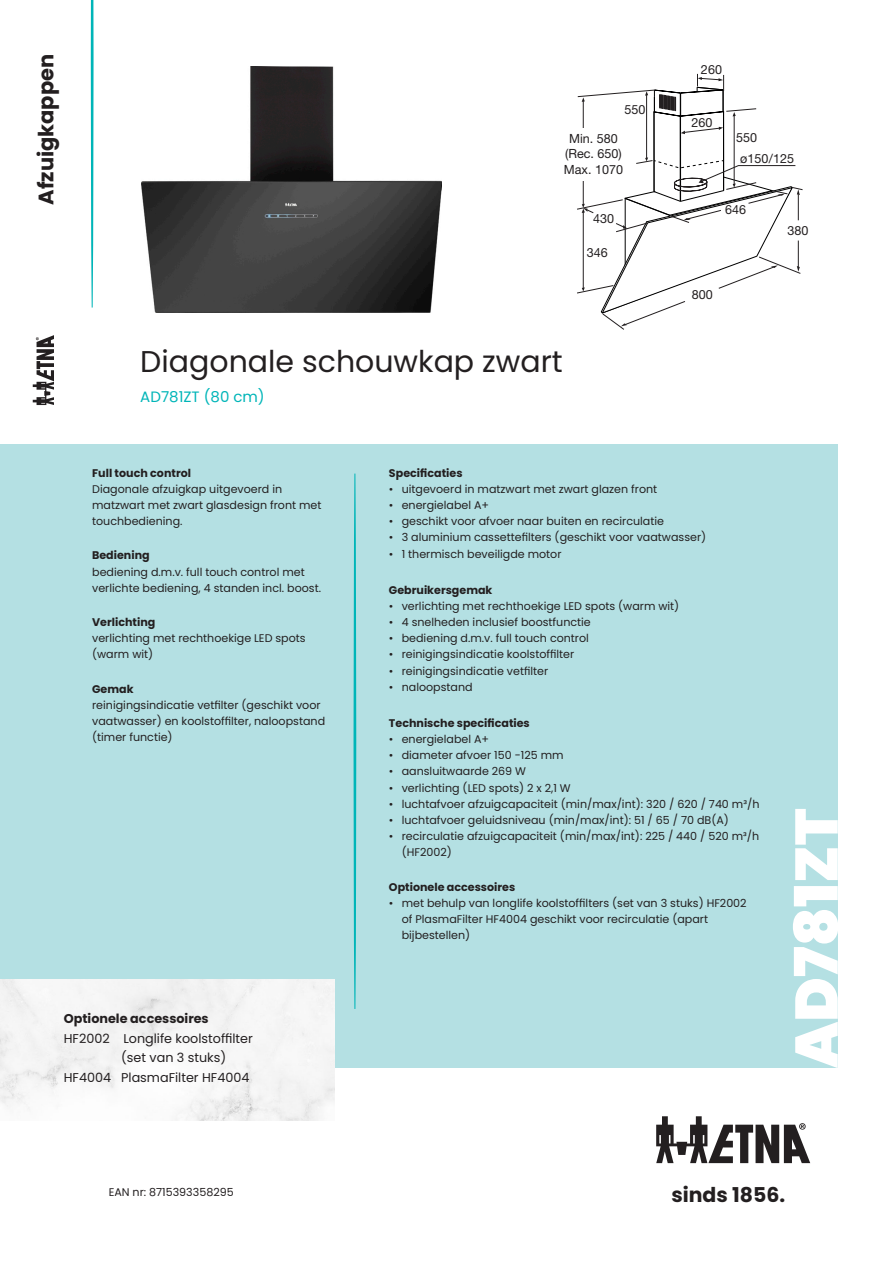
<style>
.page{position:relative;width:893px;height:1263px;background:#fff}
.page>*{position:absolute;margin:0;border:0;box-sizing:border-box;transform-origin:0 0}
.Typenummer_wit{font:900 60px "Poppins";color:#fff}
.Commerciële_naam_vaatwassers{font:30px "Poppins";color:#231f20}
.t1{font:700 21px "Poppins";color:#231f20}
.t2{font:700 20.4px "Poppins";color:#231f20}
.Typenummer___afmeting{font:15px "Poppins";color:#00b5b8}
.Producttekst_tussenkop_vaatwassers{font:12.75px "Poppins";color:#231f20}
.Producttekst_tussenkop_vaatwassers-2{font:700 12.75px "Poppins";color:#231f20}
.t3{font:12.6px/15.1px "Helvetica Neue LT Std";color:#231f20;text-align:center}
.USP_vaatwassers{font:11.1px/16.2px "Poppins";color:#231f20}
.Producttekst_tussenkop_vaatwassers-3{font:700 11.1px "Poppins";color:#231f20}
</style>
<div class="page">
<div style="left:0;top:444px;width:838px;height:623px;background:#b4e0e3"></div>
<svg style="left:91px;top:0;width:3px;height:308px"></svg>
<svg style="left:33px;top:335px;width:21px;height:70px"></svg>
<svg style="left:656px;top:1116px;width:154px;height:47px"></svg>
<svg style="left:354px;top:474px;width:2px;height:535px"></svg>
<div style="left:0;top:979px;width:334px;height:141px;background:#f5f5f5"></div>
<img style="left:141px;top:67px;width:301px;height:245px">
<svg style="left:577px;top:74px;width:226px;height:256px"></svg>
<div style="left:580px;top:129px;width:6px;height:52px;background:#fff"></div>
<h3 class="t1" style="left:34px;top:205px;width:152px;rotate:-90deg">Afzuigkappen</h3>
<p class="t3" style="left:625px;top:101px;width:22px">550</p>
<p class="t3" style="left:564px;top:131px;width:61px">Min. 580 (Rec. 650)<br>Max. 1070</p>
<p class="t3" style="left:593px;top:211px;width:22px">430</p>
<p class="t3" style="left:587px;top:245px;width:22px">346</p>
<p class="Commerciële_naam_vaatwassers" style="left:140px;top:344px;width:424px">Diagonale schouwkap zwart</p>
<p class="Typenummer___afmeting" style="left:140px;top:388px;width:126px">AD781ZT (80 cm)</p>
<p class="t3" style="left:701px;top:62px;width:23px">260</p>
<p class="t3" style="left:692px;top:115px;width:22px">260</p>
<p class="t3" style="left:736px;top:130px;width:22px">550</p>
<p class="t3" style="left:740px;top:151px;width:56px">ø150/125</p>
<p class="t3" style="left:725px;top:202px;width:22px">646</p>
<p class="t3" style="left:787px;top:223px;width:22px">380</p>
<p class="t3" style="left:692px;top:287px;width:22px">800</p>
<p class="Producttekst_tussenkop_vaatwassers-3" style="left:92px;top:466px;width:100px">Full touch control</p>
<p class="USP_vaatwassers" style="left:92px;top:481px;width:192px">Diagonale afzuigkap uitgevoerd in</p>
<p class="USP_vaatwassers" style="left:92px;top:497px;width:231px">matzwart met zwart glasdesign front met</p>
<p class="USP_vaatwassers" style="left:92px;top:513px;width:92px">touchbediening.</p>
<p class="Producttekst_tussenkop_vaatwassers-3" style="left:92px;top:549px;width:59px">Bediening</p>
<p class="USP_vaatwassers" style="left:92px;top:564px;width:230px">bediening d.m.v. full touch control met verlichte bediening, 4 standen incl. boost.</p>
<p class="Producttekst_tussenkop_vaatwassers-3" style="left:92px;top:616px;width:65px">Verlichting</p>
<p class="USP_vaatwassers" style="left:92px;top:630px;width:215px">verlichting met rechthoekige LED spots (warm wit)</p>
<p class="Producttekst_tussenkop_vaatwassers-3" style="left:92px;top:682px;width:43px">Gemak</p>
<p class="USP_vaatwassers" style="left:92px;top:697px;width:234px">reinigingsindicatie vetfilter (geschikt voor vaatwasser) en koolstoffilter, naloopstand (timer functie)</p>
<p class="Producttekst_tussenkop_vaatwassers-2" style="left:64px;top:1011px;width:146px">Optionele accessoires</p>
<p class="Producttekst_tussenkop_vaatwassers" style="left:64px;top:1031px;width:191px">HF2002 Longlife koolstoffilter</p>
<p class="Producttekst_tussenkop_vaatwassers" style="left:121px;top:1050px;width:107px">(set van 3 stuks)</p>
<p class="Producttekst_tussenkop_vaatwassers" style="left:64px;top:1070px;width:187px">HF4004 PlasmaFilter HF4004</p>
<p class="USP_vaatwassers" style="left:109px;top:1184px;width:127px">EAN nr: 8715393358295</p>
<p class="Producttekst_tussenkop_vaatwassers-3" style="left:389px;top:466px;width:75px">Specificaties</p>
<p class="USP_vaatwassers" style="left:389px;top:481px;width:270px">• uitgevoerd in matzwart met zwart glazen front</p>
<p class="USP_vaatwassers" style="left:389px;top:497px;width:102px">• energielabel A+</p>
<p class="USP_vaatwassers" style="left:389px;top:513px;width:277px">• geschikt voor afvoer naar buiten en recirculatie</p>
<p class="USP_vaatwassers" style="left:389px;top:529px;width:319px">• 3 aluminium cassettefilters (geschikt voor vaatwasser)</p>
<p class="USP_vaatwassers" style="left:389px;top:546px;width:174px">• 1 thermisch beveiligde motor</p>
<p class="Producttekst_tussenkop_vaatwassers-3" style="left:389px;top:583px;width:105px">Gebruikersgemak</p>
<p class="USP_vaatwassers" style="left:389px;top:598px;width:292px">• verlichting met rechthoekige LED spots (warm wit)</p>
<p class="USP_vaatwassers" style="left:389px;top:614px;width:203px">• 4 snelheden inclusief boostfunctie</p>
<p class="USP_vaatwassers" style="left:389px;top:630px;width:201px">• bediening d.m.v. full touch control</p>
<p class="USP_vaatwassers" style="left:389px;top:646px;width:187px">• reinigingsindicatie koolstoffilter</p>
<p class="USP_vaatwassers" style="left:389px;top:663px;width:161px">• reinigingsindicatie vetfilter</p>
<p class="USP_vaatwassers" style="left:389px;top:679px;width:85px">• naloopstand</p>
<p class="Producttekst_tussenkop_vaatwassers-3" style="left:389px;top:716px;width:142px">Technische specificaties</p>
<p class="USP_vaatwassers" style="left:389px;top:731px;width:102px">• energielabel A+</p>
<p class="USP_vaatwassers" style="left:389px;top:747px;width:176px">• diameter afvoer 150 -125 mm</p>
<p class="USP_vaatwassers" style="left:389px;top:763px;width:139px">• aansluitwaarde 269 W</p>
<p class="USP_vaatwassers" style="left:389px;top:780px;width:183px">• verlichting (LED spots) 2 x 2,1 W</p>
<p class="USP_vaatwassers" style="left:389px;top:796px;width:372px">• luchtafvoer afzuigcapaciteit (min/max/int): 320 / 620 / 740 m³/h</p>
<p class="USP_vaatwassers" style="left:389px;top:812px;width:341px">• luchtafvoer geluidsniveau (min/max/int): 51 / 65 / 70 dB(A)</p>
<p class="USP_vaatwassers" style="left:402px;top:828px;width:359px;text-indent:-13px">• recirculatie afzuigcapaciteit (min/max/int): 225 / 440 / 520 m³/h (HF2002)</p>
<p class="Producttekst_tussenkop_vaatwassers-3" style="left:389px;top:880px;width:128px">Optionele accessoires</p>
<p class="USP_vaatwassers" style="left:402px;top:895px;width:346px;text-indent:-13px">• met behulp van longlife koolstoffilters (set van 3 stuks) HF2002 of PlasmaFilter HF4004 geschikt voor recirculatie (apart bijbestellen)</p>
<p class="Typenummer_wit" style="left:782px;top:1068px;width:261px;rotate:-90deg">AD781ZT</p>
<h3 class="t2" style="left:671px;top:1183px;width:115px">sinds 1856.</h3>
</div>
